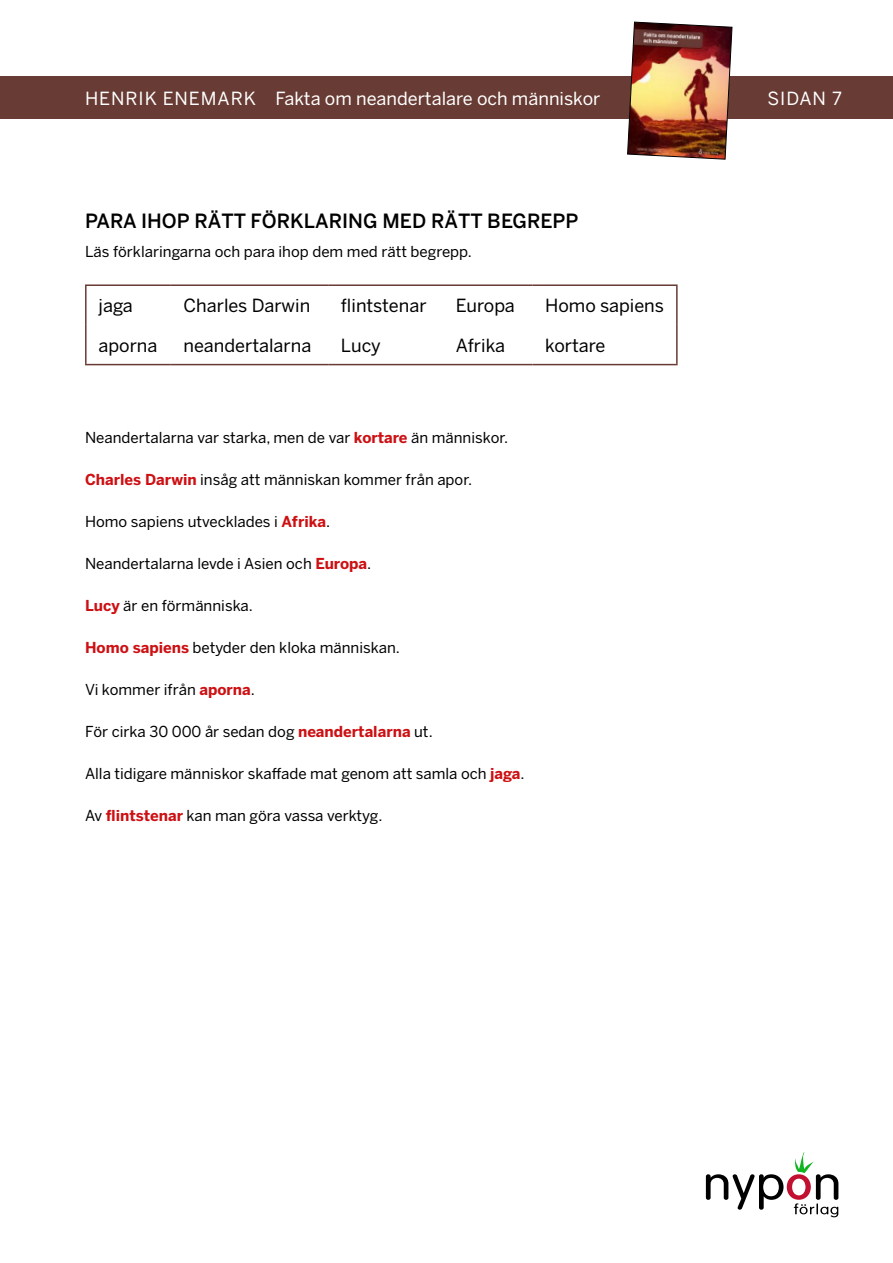
<style>
.page{position:relative;width:893px;height:1263px;background:#fff}
.page>*{position:absolute;margin:0;border:0;box-sizing:border-box;transform-origin:0 0}
.t1{font:500 19.5px "Benton Sans";color:#000}
.t2{font:18px "Benton Sans";color:#000}
.t3{font:18px "Benton Sans";color:#fff}
.t4{font:15px "Benton Sans";color:#000}
.s1{font-weight:700;color:#cd1013}
</style>
<div class="page">
<div style="left:0;top:77px;width:893px;height:42px;background:#683b34"></div>
<img style="left:627px;top:21px;width:106px;height:139px">
<svg style="left:706px;top:1152px;width:132px;height:65px"></svg>
<hr style="left:85px;top:284px;width:86px;height:2px;background:#683b34">
<hr style="left:85px;top:286px;width:2px;height:39px;background:#683b34">
<hr style="left:171px;top:284px;width:157px;height:2px;background:#683b34">
<hr style="left:328px;top:284px;width:115px;height:2px;background:#683b34">
<hr style="left:443px;top:284px;width:89px;height:2px;background:#683b34">
<hr style="left:532px;top:284px;width:146px;height:2px;background:#683b34">
<hr style="left:676px;top:286px;width:2px;height:39px;background:#683b34">
<hr style="left:85px;top:325px;width:2px;height:39px;background:#683b34">
<hr style="left:676px;top:325px;width:2px;height:39px;background:#683b34">
<hr style="left:85px;top:364px;width:86px;height:1px;background:#683b34">
<hr style="left:171px;top:364px;width:157px;height:1px;background:#683b34">
<hr style="left:328px;top:364px;width:115px;height:1px;background:#683b34">
<hr style="left:443px;top:364px;width:89px;height:1px;background:#683b34">
<hr style="left:532px;top:364px;width:146px;height:1px;background:#683b34">
<p class="t3" style="left:85px;top:88px;width:517px">HENRIK ENEMARK Fakta om neandertalare och människor</p>
<p class="t3" style="left:768px;top:88px;width:76px">SIDAN 7</p>
<h1 class="t1" style="left:85px;top:210px;width:495px">PARA IHOP RÄTT FÖRKLARING MED RÄTT BEGREPP</h1>
<p class="t4" style="left:85px;top:243px;width:388px">Läs förklaringarna och para ihop dem med rätt begrepp.</p>
<p class="t2" style="left:99px;top:295px;width:36px">jaga</p>
<p class="t2" style="left:184px;top:295px;width:128px">Charles Darwin</p>
<p class="t2" style="left:341px;top:295px;width:87px">flintstenar</p>
<p class="t2" style="left:456px;top:295px;width:61px">Europa</p>
<p class="t2" style="left:545px;top:295px;width:121px">Homo sapiens</p>
<p class="t2" style="left:99px;top:335px;width:60px">aporna</p>
<p class="t2" style="left:184px;top:335px;width:129px">neandertalarna</p>
<p class="t2" style="left:341px;top:335px;width:41px">Lucy</p>
<p class="t2" style="left:456px;top:335px;width:51px">Afrika</p>
<p class="t2" style="left:545px;top:335px;width:62px">kortare</p>
<p class="t4" style="left:85px;top:429px;width:425px">Neandertalarna var starka, men de var <span class="s1">kortare</span> än människor.</p>
<p class="t4" style="left:85px;top:471px;width:389px"><span class="s1">Charles Darwin</span> insåg att människan kommer från apor.</p>
<p class="t4" style="left:85px;top:513px;width:247px">Homo sapiens utvecklades i <span class="s1">Afrika</span>.</p>
<p class="t4" style="left:85px;top:555px;width:288px">Neandertalarna levde i Asien och <span class="s1">Europa</span>.</p>
<p class="t4" style="left:85px;top:597px;width:169px"><span class="s1">Lucy</span> är en förmänniska.</p>
<p class="t4" style="left:85px;top:639px;width:316px"><span class="s1">Homo sapiens</span> betyder den kloka människan.</p>
<p class="t4" style="left:85px;top:681px;width:171px">Vi kommer ifrån <span class="s1">aporna</span>.</p>
<p class="t4" style="left:85px;top:723px;width:349px">För cirka 30 000 år sedan dog <span class="s1">neandertalarna</span> ut.</p>
<p class="t4" style="left:85px;top:765px;width:441px">Alla tidigare människor skaffade mat genom att samla och <span class="s1">jaga</span>.</p>
<p class="t4" style="left:85px;top:807px;width:299px">Av <span class="s1">flintstenar</span> kan man göra vassa verktyg.</p>
</div>
